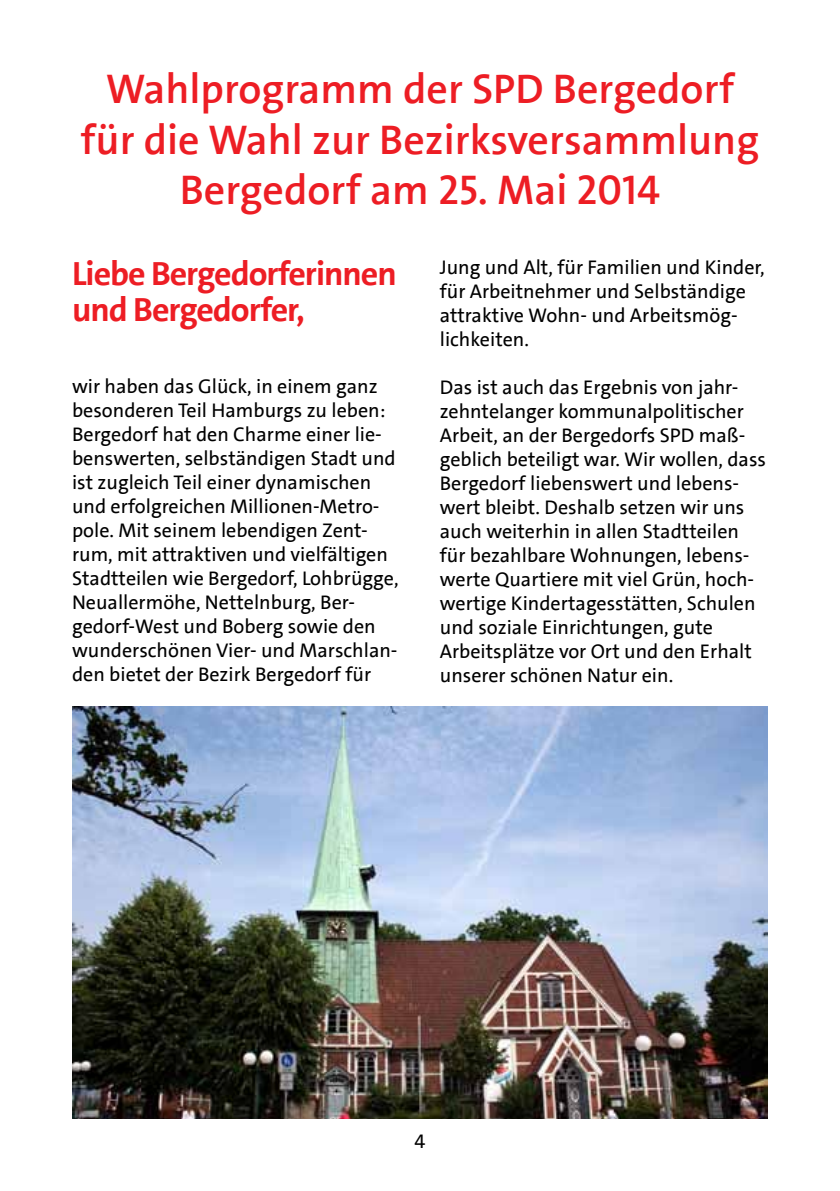
<style>
.page{position:relative;width:840px;height:1191px;background:#fff}
.page>*{position:absolute;margin:0;border:0;box-sizing:border-box;transform-origin:0 0}
.t1{font:700 42px/50.4px "SPD2002 The Sans";color:#ed1d24;text-align:center}
.t2{font:700 34px/36px "SPD The Sans";letter-spacing:-.03em;color:#ed1d24}
.t3{font:20px/24px "SPD The Sans";color:#000}
.t4{font:20px "SPD The Sans Versal";color:#000}
</style>
<div class="page">
<img style="left:72px;top:706px;width:695px;height:413px">
<h1 class="t1" style="left:81px;top:65px;width:679px">Wahlprogramm der SPD Bergedorf für die Wahl zur Bezirksversammlung<br>Bergedorf am 25. Mai 2014</h1>
<h2 class="t2" style="left:72px;top:255px;width:326px">Liebe Bergedorferinnen und Bergedorfer,</h2>
<p class="t3" style="left:72px;top:374px;width:328px">wir haben das Glück, in einem ganz besonderen Teil Hamburgs zu leben:<br>Bergedorf hat den Charme einer lie&shy;benswerten, selbständigen Stadt und ist zugleich Teil einer dynamischen und erfolgreichen Millionen-Metro&shy;pole. Mit seinem lebendigen Zent&shy;rum, mit attraktiven und vielfältigen Stadtteilen wie Bergedorf, Lohbrügge, Neuallermöhe, Nettelnburg, Ber&shy;gedorf-West und Boberg sowie den wunderschönen Vier- und Marschlan&shy;den bietet der Bezirk Bergedorf für</p>
<p class="t3" style="left:439px;top:256px;width:326px">Jung und Alt, für Familien und Kinder, für Arbeitnehmer und Selbständige attraktive Wohn- und Arbeitsmög&shy;lichkeiten.</p>
<p class="t3" style="left:439px;top:376px;width:327px">Das ist auch das Ergebnis von jahr&shy;zehntelanger kommunalpolitischer Arbeit, an der Bergedorfs SPD maß&shy;geblich beteiligt war. Wir wollen, dass Bergedorf liebenswert und lebens&shy;wert bleibt. Deshalb setzen wir uns auch weiterhin in allen Stadtteilen für bezahlbare Wohnungen, lebens&shy;werte Quartiere mit viel Grün, hoch&shy;wertige Kindertagesstätten, Schulen und soziale Einrichtungen, gute Arbeitsplätze vor Ort und den Erhalt unserer schönen Natur ein.</p>
<p class="t4" style="left:414px;top:1128px;width:12px">4</p>
</div>
